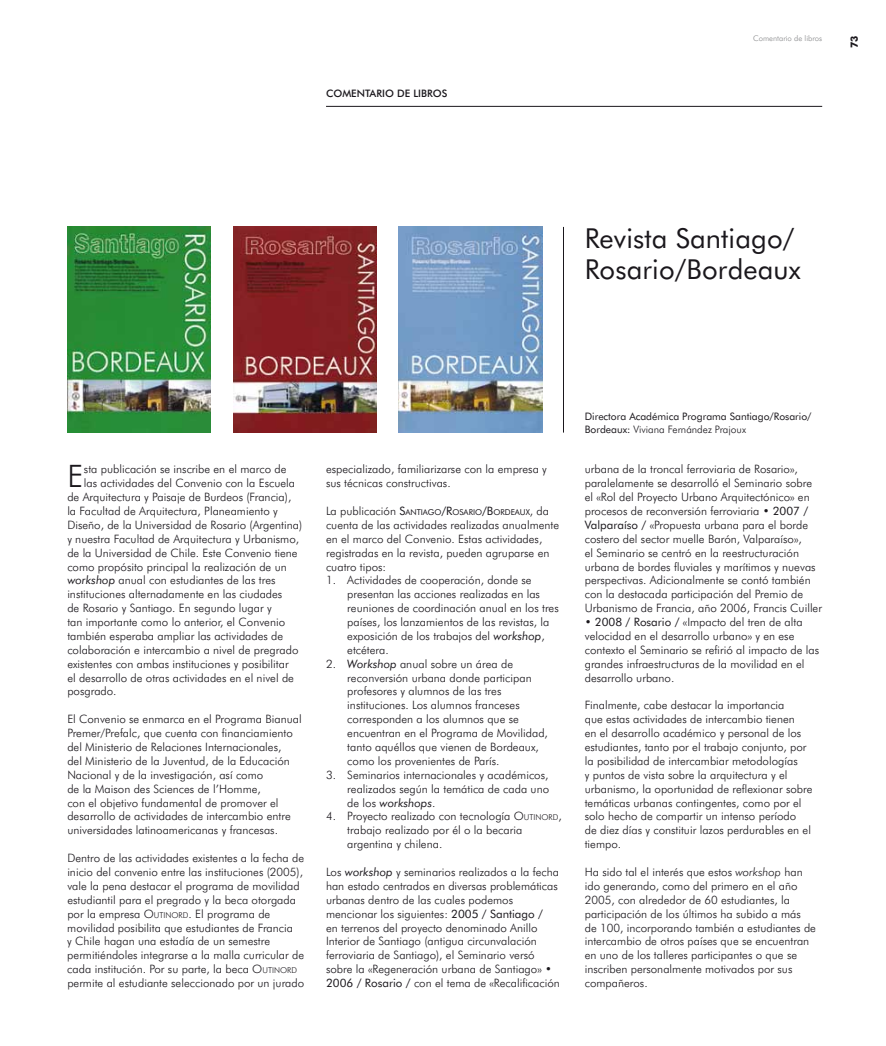
<style>
.page{position:relative;width:886px;height:1046px;background:#fff}
.page>*{position:absolute;margin:0;border:0;box-sizing:border-box;transform-origin:0 0}
.t1{font:300 31px "Futura BT";color:#1a171c}
.t2{font:27.5px/31.2px "Futura BT";letter-spacing:.005em;color:#1a171c}
.t3{font:300 11.5px/13.9px "Futura BT";color:#1a171c}
.t4{font:10.25px/12.4px "Futura BT";color:#1a171c}
.t5{font:500 10.25px "Futura BT";color:#1a171c}
.t6{font:700 10px "Futura BT";color:#1a171c}
.t7{font:8.12px "Futura BT";color:#1a171c}
.t8{font:300 7.75px "Futura BT";color:#87888a}
.s1{font-weight:400;font-style:italic}
.s2{font-style:inherit}
.s3{font-size:8.12px}
.s4{font-weight:300;font-size:11.5px}
.s5{font-size:11.5px}
.s6{font-weight:400}
.s7{font-weight:300}
.s8{font-style:italic}
</style>
<div class="page">
<hr style="left:326px;top:106px;width:496px;height:1px;background:#1a171c">
<hr style="left:563px;top:227px;width:1px;height:205px;background:#1a171c">
<img style="left:67px;top:227px;width:144px;height:205px">
<img style="left:233px;top:227px;width:143px;height:205px">
<img style="left:399px;top:227px;width:143px;height:205px">
<p class="t5" style="left:326px;top:87px;width:123px">COMENTARIO DE LIBROS</p>
<p class="t8" style="left:753px;top:34px;width:71px">Comentario de libros</p>
<p class="t6" style="left:848px;top:48px;width:14px;rotate:-90deg">73</p>
<h2 class="t2" style="left:585px;top:222px;width:217px">Revista Santiago/<br>Rosario/Bordeaux</h2>
<h1 class="t1" style="left:67px;top:457px;width:17px">E</h1>
<p class="t3" style="left:84px;top:462px;width:204px">sta publicación se inscribe en el marco de</p>
<p class="t3" style="left:84px;top:476px;width:213px">las actividades del Convenio con la Escuela</p>
<p class="t3" style="left:67px;top:490px;width:225px">de Arquitectura y Paisaje de Burdeos (Francia),</p>
<p class="t3" style="left:67px;top:504px;width:212px">la Facultad de Arquitectura, Planeamiento y</p>
<p class="t3" style="left:67px;top:517px;width:236px">Diseño, de la Universidad de Rosario (Argentina)</p>
<p class="t3" style="left:67px;top:531px;width:233px">y nuestra Facultad de Arquitectura y Urbanismo,</p>
<p class="t3" style="left:67px;top:545px;width:232px">de la Universidad de Chile. Este Convenio tiene</p>
<p class="t3" style="left:67px;top:559px;width:221px">como propósito principal la realización de un</p>
<p class="t3" style="left:67px;top:573px;width:210px"><span class="s1">workshop</span> anual con estudiantes de las tres</p>
<p class="t3" style="left:67px;top:587px;width:217px">instituciones alternadamente en las ciudades</p>
<p class="t3" style="left:67px;top:601px;width:206px">de Rosario y Santiago. En segundo lugar y</p>
<p class="t3" style="left:67px;top:615px;width:219px">tan importante como lo anterior, el Convenio</p>
<p class="t3" style="left:67px;top:628px;width:217px">también esperaba ampliar las actividades de</p>
<p class="t3" style="left:67px;top:642px;width:233px">colaboración e intercambio a nivel de pregrado</p>
<p class="t3" style="left:67px;top:656px;width:223px">existentes con ambas instituciones y posibilitar</p>
<p class="t3" style="left:67px;top:670px;width:228px">el desarrollo de otras actividades en el nivel de</p>
<p class="t3" style="left:67px;top:684px;width:51px">posgrado.</p>
<p class="t3" style="left:67px;top:712px;width:236px">El Convenio se enmarca en el Programa Bianual Premer/Prefalc, que cuenta con financiamiento del Ministerio de Relaciones I nternacionales,<br>del Ministerio de la Juventud, de la Educación Nacional y de la investigación, así como<br>de la Maison des Sciences de l’Homme,<br>con el objetivo fundamental de promover el desarrollo de actividades de intercambio entre universidades latinoamericanas y francesas.</p>
<p class="t3" style="left:67px;top:850px;width:238px">Dentro de las actividades existentes a la fecha de inicio del convenio entre las instituciones (2005), vale la pena destacar el programa de movilidad estudiantil para el pregrado y la beca otorgada por la empresa <span class="s2">O</span> <span class="s3">UTINORD</span>. El programa de movilidad posibilita que estudiantes de Francia<br>y Chile hagan una estadía de un semestre permitiéndoles integrarse a la malla curricular de cada institución. Por su parte, la beca <span class="s2">O</span> <span class="s3">UTINORD </span>permite al estudiante seleccionado por un jurado</p>
<p class="t3" style="left:326px;top:462px;width:222px">especializado, familiarizarse con la empresa y sus técnicas constructivas.</p>
<p class="t7" style="left:326px;top:507px;width:225px"><span class="s4">La publicación</span> <span class="s5">S</span>ANTIAGO<span class="s5">/R</span>OSARIO<span class="s5">/B</span>ORDEAUX<span class="s4">, da</span></p>
<p class="t3" style="left:326px;top:517px;width:235px">cuenta de las actividades realizadas anualmente en el marco del Convenio. Estas actividades, registradas en la revista, pueden agruparse en cuatro tipos:</p>
<p class="t3" style="left:347px;top:573px;width:213px;text-indent:-21px">1. Actividades de cooperación, donde se presentan las acciones realizadas en las reuniones de coordinación anual en los tres países, los lanzamientos de las revistas, la exposición de los trabajos del <span class="s1">workshop</span>, etcétera.</p>
<p class="t3" style="left:347px;top:656px;width:202px;text-indent:-21px">2. <span class="s1">Workshop</span> anual sobre un área de reconversión urbana donde participan profesores y alumnos de las tres instituciones. Los alumnos franceses corresponden a los alumnos que se encuentran en el Programa de Movilidad, tanto aquéllos que vienen de Bordeaux, como los provenientes de París.</p>
<p class="t3" style="left:347px;top:767px;width:203px;text-align:justify;text-indent:-21px">3. Seminarios internacionales y académicos, realizados según la temática de cada uno de los <span class="s1">workshops</span>.</p>
<p class="t3" style="left:347px;top:809px;width:216px;text-indent:-21px">4. Proyecto realizado con tecnología <span class="s2">O</span> <span class="s3">UTINORD</span>, trabajo realizado por él o la becaria argentina y chilena.</p>
<p class="t3" style="left:326px;top:864px;width:235px">Los <span class="s1">workshop</span> y seminarios realizados a la fecha han estado centrados en diversas problemáticas urbanas dentro de las cuales podemos mencionar los siguientes: <span class="s6">2005 / Santiago /<br></span>en terrenos del proyecto denominado Anillo<br>I nterior de Santiago (antigua circunvalación ferroviaria de Santiago), el Seminario versó sobre la «Regeneración urbana de Santiago» • <span class="s6">2006 / Rosario /</span> con el tema de «Recalificación</p>
<p class="t4" style="left:585px;top:410px;width:228px">Directora Académica Programa Santiago/Rosario/<br>Bordeaux: <span class="s7">Viviana Fernández Prajoux</span></p>
<p class="t3" style="left:585px;top:462px;width:239px">urbana de la troncal ferroviaria de Rosario», paralelamente se desarrolló el Seminario sobre el «Rol del Proyecto Urbano Arquitectónico» en procesos de reconversión ferroviaria • <span class="s6">2007 / Valparaíso /</span> «Propuesta urbana para el borde costero del sector muelle Barón, Valparaíso»,<br>el Seminario se centró en la reestructuración urbana de bordes fluviales y marítimos y nuevas perspectivas. Adicionalmente se contó también con la destacada participación del Premio de Urbanismo de Francia, año 2006, Francis Cuiller</p>
<p class="t3" style="left:585px;top:615px;width:236px">• <span class="s6">2008 / Rosario /</span> «I mpacto del tren de alta velocidad en el desarrollo urbano» y en ese contexto el Seminario se refirió al impacto de las grandes infraestructuras de la movilidad en el desarrollo urbano.</p>
<p class="t3" style="left:585px;top:698px;width:229px">Finalmente, cabe destacar la importancia<br>que estas actividades de intercambio tienen<br>en el desarrollo académico y personal de los estudiantes, tanto por el trabajo conjunto, por la posibilidad de intercambiar metodologías<br>y puntos de vista sobre la arquitectura y el urbanismo, la oportunidad de reflexionar sobre temáticas urbanas contingentes, como por el solo hecho de compartir un intenso período<br>de diez días y constituir lazos perdurables en el tiempo.</p>
<p class="t3" style="left:585px;top:864px;width:233px">Ha sido tal el interés que estos <span class="s8">workshop</span> han ido generando, como del primero en el año 2005, con alrededor de 60 estudiantes, la participación de los últimos ha subido a más<br>de 100, incorporando también a estudiantes de intercambio de otros países que se encuentran en uno de los talleres participantes o que se inscriben personalmente motivados por sus compañeros.</p>
</div>
